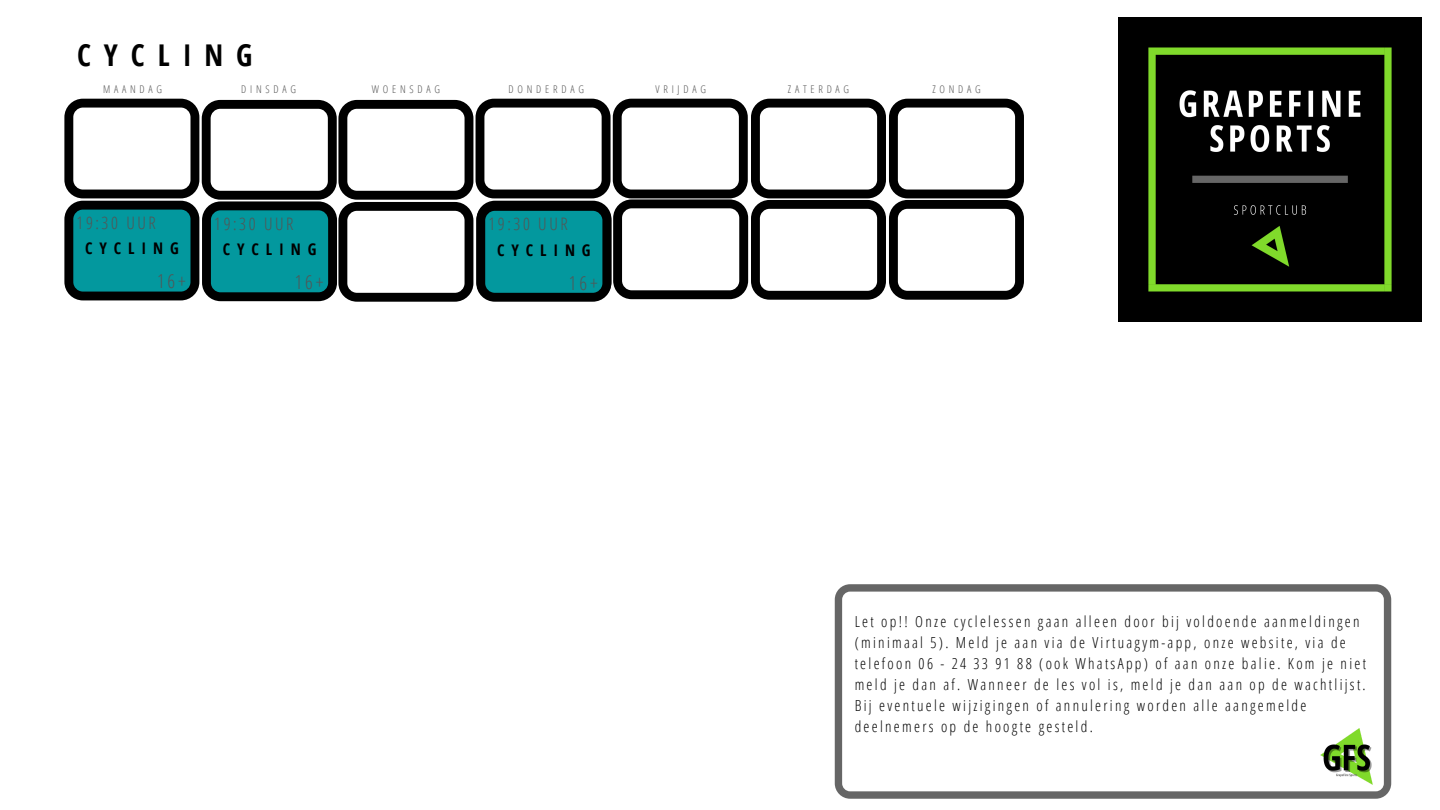
<style>
.page{position:relative;width:1440px;height:810px;background:#fff}
.page>*{position:absolute;margin:0;border:0;box-sizing:border-box;transform-origin:0 0}
.t1{font:700 30px "Open Sans Condensed";letter-spacing:.43em;color:#000}
.t2{font:300 19.2px "Open Sans Condensed";color:#545454}
.t3{font:300 17.2px "Open Sans Condensed";letter-spacing:.15em;color:#545454}
.t4{font:700 16px "Open Sans Condensed";letter-spacing:.43em;color:#000}
.t5{font:300 15.2px/21px "Open Sans Condensed";letter-spacing:.15em;color:#000}
.t6{font:300 10.7px "Open Sans Condensed";letter-spacing:.355em;color:#545454}
</style>
<div class="page">
<img style="left:1118px;top:18px;width:304px;height:304px">
<svg style="left:835px;top:584px;width:556px;height:215px"></svg>
<img style="left:1317px;top:724px;width:59px;height:65px">
<svg style="left:64px;top:99px;width:960px;height:203px"></svg>
<p class="t1" style="left:77px;top:34px;width:177px">CYCLING</p>
<p class="t6" style="left:103px;top:81px;width:60px">MAANDAG</p>
<p class="t6" style="left:241px;top:81px;width:56px">DINSDAG</p>
<p class="t6" style="left:372px;top:81px;width:70px">WOENSDAG</p>
<p class="t6" style="left:509px;top:81px;width:77px">DONDERDAG</p>
<p class="t6" style="left:655px;top:81px;width:52px">VRIJDAG</p>
<p class="t6" style="left:788px;top:81px;width:63px">ZATERDAG</p>
<p class="t6" style="left:932px;top:81px;width:50px">ZONDAG</p>
<p class="t3" style="left:77px;top:211px;width:81px">19:30 UUR</p>
<p class="t4" style="left:85px;top:237px;width:95px">CYCLING</p>
<p class="t2" style="left:157px;top:268px;width:30px">16+</p>
<p class="t3" style="left:214px;top:212px;width:81px">19:30 UUR</p>
<p class="t4" style="left:223px;top:238px;width:95px">CYCLING</p>
<p class="t2" style="left:295px;top:269px;width:30px">16+</p>
<p class="t3" style="left:489px;top:212px;width:81px">19:30 UUR</p>
<p class="t4" style="left:497px;top:239px;width:95px">CYCLING</p>
<p class="t2" style="left:569px;top:269px;width:30px">16+</p>
<p class="t5" style="left:855px;top:611px;width:513px">Let op!! Onze cyclelessen gaan alleen door bij voldoende aanmeldingen (minimaal 5). Meld je aan via de Virtuagym-app, onze website, via de telefoon 06 - 24 33 91 88 (ook WhatsApp) of aan onze balie. Kom je niet meld je dan af. Wanneer de les vol is, meld je dan aan op de wachtlijst.</p>
<p class="t5" style="left:855px;top:695px;width:453px">Bij eventuele wijzigingen of annulering worden alle aangemelde deelnemers op de hoogte gesteld.</p>
</div>
